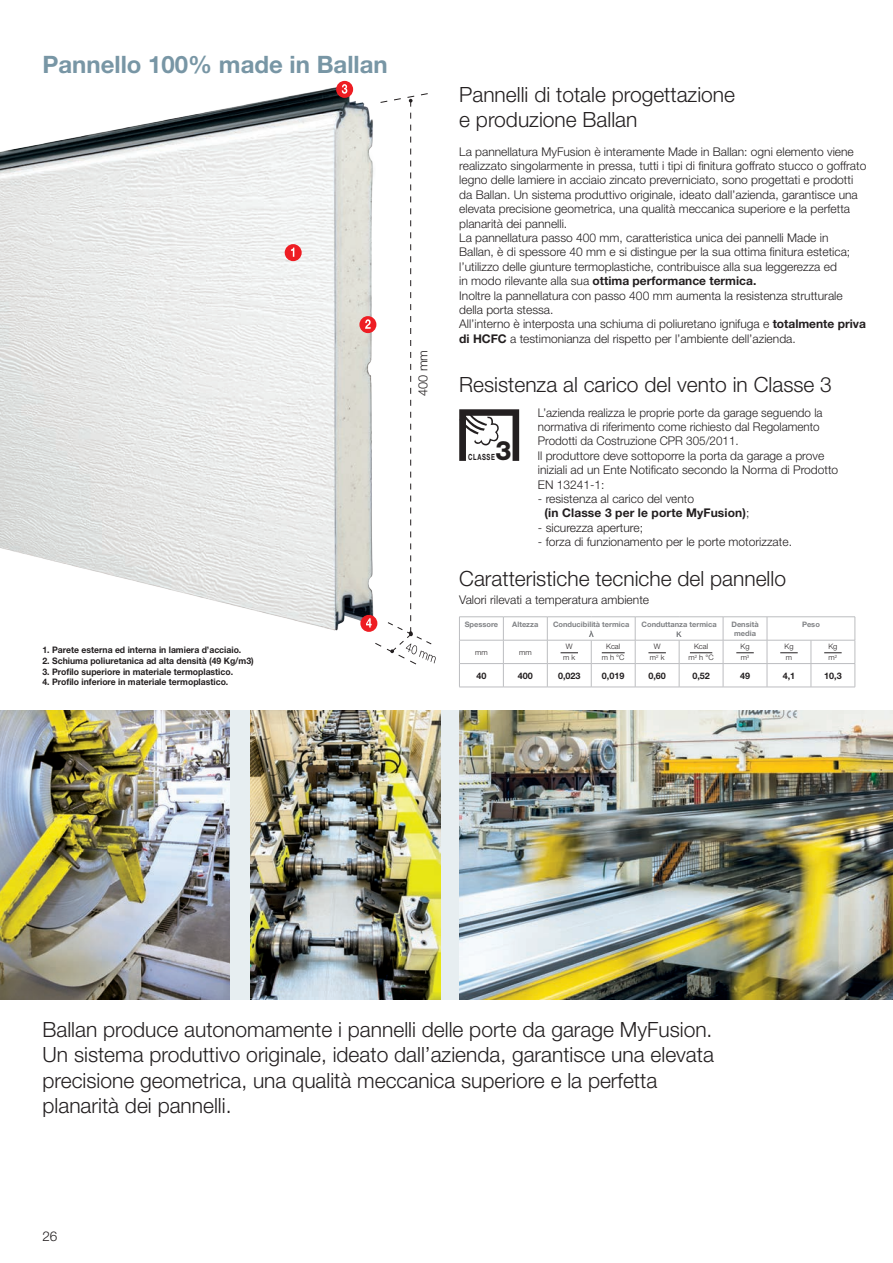
<style>
.page{position:relative;width:893px;height:1263px;background:#fff}
.page>*{position:absolute;margin:0;border:0;box-sizing:border-box;transform-origin:0 0}
.t1{font:800 26.7px "Helvetica Neue";color:#231f20;scale:.95 1}
.t2{font:700 24px "Helvetica Neue";color:#7896a5}
.t3{font:300 21px/25.2px "Helvetica Neue";color:#231f20}
.t4{font:300 13.5px "Helvetica Neue";color:#231f20}
.t5{font:300 12.75px "Helvetica Neue";color:#231f20}
.t6{font:300 12px/14.4px "Helvetica Neue";color:#231f20}
.t7{font:700 12px "Helvetica Neue";color:#231f20}
.t8{font:700 9px "Helvetica Neue";color:#231f20;scale:.96 1}
.t9{font:700 9px "Helvetica Neue";color:#231f20}
.t10{font:700 8.55px "Helvetica Neue";letter-spacing:.1em;color:#231f20;scale:.7 1}
.t11{font:700 7.5px "Helvetica Neue";color:#808285}
.t12{font:300 7.5px "Helvetica Neue";color:#231f20}
.s1{font-weight:300}
.s2{font-weight:700}
</style>
<div class="page">
<div style="left:0;top:710px;width:893px;height:289px;background:#e7eef1"></div>
<img style="left:0;top:80px;width:365px;height:551px">
<div style="left:285px;top:244px;width:17px;height:17px;background:#ee1d23;border-radius:50%"></div>
<svg style="left:291px;top:248px;width:3px;height:9px"></svg>
<svg style="left:359px;top:316px;width:17px;height:17px"></svg>
<div style="left:336px;top:81px;width:17px;height:17px;background:#ee1d23;border-radius:50%"></div>
<svg style="left:342px;top:84px;width:5px;height:10px"></svg>
<svg style="left:360px;top:615px;width:17px;height:17px"></svg>
<svg style="left:365px;top:93px;width:71px;height:572px"></svg>
<hr style="left:459px;top:616px;width:44px;height:1px;background:#bcbdc0">
<hr style="left:503px;top:616px;width:44px;height:1px;background:#bcbdc0">
<hr style="left:547px;top:616px;width:44px;height:1px;background:#bcbdc0">
<hr style="left:591px;top:616px;width:44px;height:1px;background:#bcbdc0">
<hr style="left:635px;top:616px;width:44px;height:1px;background:#bcbdc0">
<hr style="left:679px;top:616px;width:44px;height:1px;background:#bcbdc0">
<hr style="left:723px;top:616px;width:44px;height:1px;background:#bcbdc0">
<hr style="left:767px;top:616px;width:44px;height:1px;background:#bcbdc0">
<hr style="left:811px;top:616px;width:44px;height:1px;background:#bcbdc0">
<hr style="left:459px;top:687px;width:44px;height:1px;background:#bcbdc0">
<hr style="left:503px;top:687px;width:44px;height:1px;background:#bcbdc0">
<hr style="left:547px;top:687px;width:44px;height:1px;background:#bcbdc0">
<hr style="left:591px;top:687px;width:44px;height:1px;background:#bcbdc0">
<hr style="left:635px;top:687px;width:44px;height:1px;background:#bcbdc0">
<hr style="left:679px;top:687px;width:44px;height:1px;background:#bcbdc0">
<hr style="left:723px;top:687px;width:44px;height:1px;background:#bcbdc0">
<hr style="left:767px;top:687px;width:44px;height:1px;background:#bcbdc0">
<hr style="left:811px;top:687px;width:44px;height:1px;background:#bcbdc0">
<svg style="left:459px;top:617px;width:397px;height:70px"></svg>
<img style="left:0;top:710px;width:230px;height:289px">
<img style="left:459px;top:710px;width:434px;height:289px">
<img style="left:251px;top:710px;width:189px;height:289px">
<svg style="left:459px;top:409px;width:60px;height:52px"></svg>
<p class="t2" style="left:43px;top:49px;width:347px">Pannello 100% made in Ballan</p>
<p class="t8" style="left:43px;top:644px;width:209px">1. Parete esterna ed interna in lamiera d’acciaio.</p>
<p class="t8" style="left:43px;top:655px;width:221px">2. Schiuma poliuretanica ad alta densità (49 Kg/m3)</p>
<p class="t8" style="left:43px;top:666px;width:200px">3. Profilo superiore in materiale termoplastico.</p>
<p class="t8" style="left:43px;top:677px;width:195px">4. Profilo inferiore in materiale termoplastico.</p>
<p class="t5" style="left:415px;top:396px;width:47px;rotate:-90deg">400 mm</p>
<p class="t3" style="left:459px;top:81px;width:277px">Pannelli di totale progettazione</p>
<p class="t3" style="left:459px;top:106px;width:180px">e produzione Ballan</p>
<p class="t6" style="left:459px;top:144px;width:409px">La pannellatura MyFusion è interamente Made in Ballan: ogni elemento viene realizzato singolarmente in pressa, tutti i tipi di finitura goffrato stucco o goffrato legno delle lamiere in acciaio zincato preverniciato, sono progettati e prodotti da Ballan. Un sistema produttivo originale, ideato dall’azienda, garantisce una elevata precisione geometrica, una qualità meccanica superiore e la perfetta planarità dei pannelli.</p>
<p class="t6" style="left:459px;top:230px;width:371px">La pannellatura passo 400 mm, caratteristica unica dei pannelli Made in</p>
<p class="t6" style="left:459px;top:245px;width:392px">Ballan, è di spessore 40 mm e si distingue per la sua ottima finitura estetica;</p>
<p class="t6" style="left:459px;top:259px;width:379px">l’utilizzo delle giunture termoplastiche, contribuisce alla sua leggerezza ed</p>
<p class="t7" style="left:459px;top:274px;width:299px"><span class="s1">in modo rilevante alla sua</span> ottima performance termica.</p>
<p class="t6" style="left:459px;top:288px;width:385px">Inoltre la pannellatura con passo 400 mm aumenta la resistenza strutturale della porta stessa.</p>
<p class="t6" style="left:459px;top:317px;width:408px">All’interno è interposta una schiuma di poliuretano ignifuga e <span class="s2">totalmente priva di HCFC</span> a testimonianza del rispetto per l’ambiente dell’azienda.</p>
<p class="t3" style="left:459px;top:371px;width:374px">Resistenza al carico del vento in Classe 3</p>
<p class="t6" style="left:538px;top:405px;width:286px">L’azienda realizza le proprie porte da garage seguendo la normativa di riferimento come richiesto dal Regolamento<br>Prodotti da Costruzione CPR 305/2011.</p>
<p class="t6" style="left:538px;top:448px;width:302px">ll produttore deve sottoporre la porta da garage a prove iniziali ad un Ente Notificato secondo la Norma di Prodotto<br>EN 13241-1:</p>
<p class="t6" style="left:538px;top:491px;width:158px">- resistenza al carico del vento</p>
<p class="t7" style="left:545px;top:506px;width:206px">(in Classe 3 per le porte MyFusion)<span class="s1">;</span></p>
<p class="t6" style="left:538px;top:520px;width:107px">- sicurezza aperture;</p>
<p class="t6" style="left:538px;top:534px;width:256px">- forza di funzionamento per le porte motorizzate.</p>
<p class="t3" style="left:459px;top:566px;width:328px">Caratteristiche tecniche del pannello</p>
<p class="t6" style="left:459px;top:593px;width:191px">Valori rilevati a temperatura ambiente</p>
<p class="t11" style="left:465px;top:620px;width:35px">Spessore</p>
<p class="t11" style="left:512px;top:620px;width:28px">Altezza</p>
<p class="t11" style="left:553px;top:620px;width:78px">Conducibilità termica</p>
<p class="t11" style="left:642px;top:620px;width:77px">Conduttanza termica</p>
<p class="t11" style="left:731px;top:620px;width:29px">Densità</p>
<p class="t11" style="left:734px;top:629px;width:23px">media</p>
<p class="t1" style="left:495px;top:435px;width:18px">3</p>
<p class="t10" style="left:468px;top:452px;width:39px">CLASSE</p>
<p class="t11" style="left:802px;top:620px;width:19px">Peso</p>
<p class="t12" style="left:475px;top:648px;width:14px">mm</p>
<p class="t12" style="left:519px;top:648px;width:14px">mm</p>
<p class="t12" style="left:566px;top:642px;width:8px">W</p>
<p class="t12" style="left:563px;top:653px;width:14px">m k</p>
<p class="t12" style="left:606px;top:642px;width:16px">Kcal</p>
<p class="t12" style="left:602px;top:653px;width:24px">m h °C</p>
<p class="t12" style="left:654px;top:642px;width:8px">W</p>
<p class="t12" style="left:650px;top:653px;width:16px">m<sup>2</sup> k</p>
<p class="t12" style="left:694px;top:642px;width:16px">Kcal</p>
<p class="t12" style="left:688px;top:653px;width:27px">m<sup>2</sup> h °C</p>
<p class="t12" style="left:740px;top:642px;width:11px">Kg</p>
<p class="t12" style="left:741px;top:653px;width:10px">m<sup>3</sup></p>
<p class="t12" style="left:784px;top:642px;width:11px">Kg</p>
<p class="t12" style="left:786px;top:653px;width:8px">m</p>
<p class="t12" style="left:828px;top:642px;width:11px">Kg</p>
<p class="t12" style="left:829px;top:653px;width:10px">m<sup>2</sup></p>
<p class="t9" style="left:476px;top:670px;width:12px">40</p>
<p class="t9" style="left:518px;top:670px;width:17px">400</p>
<p class="t9" style="left:558px;top:670px;width:24px">0,023</p>
<p class="t9" style="left:602px;top:670px;width:24px">0,019</p>
<p class="t9" style="left:648px;top:670px;width:19px">0,60</p>
<p class="t9" style="left:692px;top:670px;width:19px">0,52</p>
<p class="t9" style="left:740px;top:670px;width:12px">49</p>
<p class="t9" style="left:783px;top:670px;width:14px">4,1</p>
<p class="t9" style="left:824px;top:670px;width:19px">10,3</p>
<p class="t3" style="left:43px;top:1017px;width:671px">Ballan produce autonomamente i pannelli delle porte da garage MyFusion.</p>
<p class="t3" style="left:43px;top:1042px;width:673px">Un sistema produttivo originale, ideato dall’azienda, garantisce una elevata precisione geometrica, una qualità meccanica superiore e la perfetta planarità dei pannelli.</p>
<p class="t4" style="left:43px;top:1228px;width:16px">26</p>
</div>
